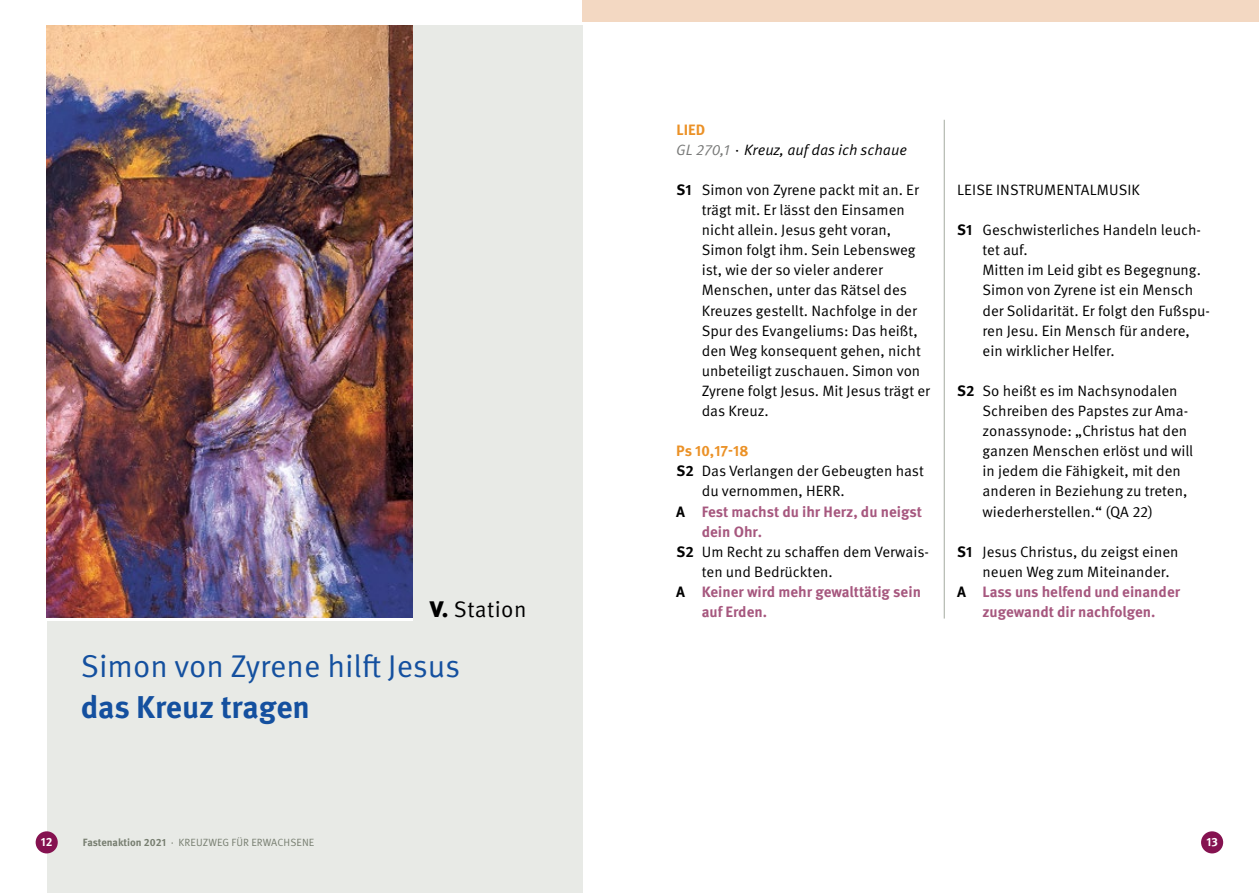
<style>
.page{position:relative;width:1259px;height:893px;background:#fff}
.page>*{position:absolute;margin:0;border:0;box-sizing:border-box;transform-origin:0 0}
.t1{font:31.5px "Meta Pro Norm";color:#14509f}
.t2{font:700 31.5px "Meta Pro";letter-spacing:-.005em;color:#14509f}
.t3{font:22.5px "Meta Pro Norm";letter-spacing:.02em;color:#000}
.t4{font:15px/20.1px "Meta Pro Norm";color:#000}
.t5{font:700 15px/20.1px "Meta Pro";color:#a6577e;text-align:center}
.t6{font:15px "Meta Pro Norm Ita";color:#000}
.t7{font:700 15px "Meta Pro";color:#eb9126}
.t8{font:700 12px "Meta Pro";color:#fff}
.t9{font:10.5px "Meta Pro Norm";letter-spacing:.01em;color:#777e70}
.s1{color:#787978}
.s2{font-family:"Meta Pro";font-weight:700}
.s3{color:#000}
.s4{font-family:"Meta Pro";font-weight:900}
</style>
<div class="page">
<div style="left:47px;top:26px;width:536px;height:867px;background:#e8eae6"></div>
<div style="left:36px;top:831px;width:22px;height:22px;background:#851250;border-radius:50%"></div>
<div style="left:1201px;top:831px;width:22px;height:22px;background:#851250;border-radius:50%"></div>
<img style="left:47px;top:26px;width:365px;height:591px">
<hr style="left:944px;top:120px;width:1px;height:499px;background:#a4aaa0">
<div style="left:583px;top:0;width:676px;height:21px;background:#f3d8c2"></div>
<p class="t7" style="left:676px;top:118px;width:31px">LIED</p>
<p class="t6" style="left:676px;top:138px;width:232px"><span class="s1">GL 270,1</span> · Kreuz, auf das ich schaue</p>
<p class="t4" style="left:702px;top:179px;width:230px;text-indent:-25px"><span class="s2">S1</span> Simon von Zyrene packt mit an. Er trägt mit. Er lässt den Einsamen nicht allein. Jesus geht voran,<br>Simon folgt ihm. Sein Lebensweg ist, wie der so vieler anderer<br>Menschen, unter das Rätsel des<br>Kreuzes gestellt. Nachfolge in der<br>Spur des Evangeliums: Das heißt, den Weg konsequent gehen, nicht unbeteiligt zuschauen. Simon von<br>Zyrene folgt Jesus. Mit Jesus trägt er das Kreuz.</p>
<p class="t7" style="left:676px;top:439px;width:74px">Ps 10,17-18</p>
<p class="t4" style="left:702px;top:460px;width:223px;text-indent:-25px"><span class="s2">S2</span> Das Verlangen der Gebeugten hast du vernommen, HERR.</p>
<p class="t5" style="left:702px;top:500px;width:222px;text-align:left;text-indent:-26px"><span class="s3">A</span> Fest machst du ihr Herz, du neigst dein Ohr.</p>
<p class="t4" style="left:702px;top:541px;width:229px;text-indent:-25px"><span class="s2">S2</span> Um Recht zu schaffen dem Verwais&shy;ten und Bedrückten.</p>
<p class="t5" style="left:676px;top:581px;width:246px"><span class="s3">A</span> Keiner wird mehr gewalttätig sein</p>
<h2 class="t3" style="left:430px;top:592px;width:98px"><span class="s4">V.</span> Station</h2>
<p class="t5" style="left:702px;top:601px;width:67px">auf Erden.</p>
<h1 class="t1" style="left:81px;top:643px;width:381px">Simon von Zyrene hilft Jesus</h1>
<h1 class="t2" style="left:81px;top:682px;width:231px">das Kreuz tragen</h1>
<p class="t4" style="left:957px;top:179px;width:184px">LEISE INSTRUMENTALMUSIK</p>
<p class="t4" style="left:982px;top:219px;width:229px;text-indent:-25px"><span class="s2">S1</span> Geschwisterliches Handeln leuch&shy;tet auf.<br>Mitten im Leid gibt es Begegnung.<br>Simon von Zyrene ist ein Mensch der Solidarität. Er folgt den Fußspu&shy;ren Jesu. Ein Mensch für andere, ein wirklicher Helfer.</p>
<p class="t4" style="left:982px;top:380px;width:212px;text-indent:-25px"><span class="s2">S2</span> So heißt es im Nachsynodalen<br>Schreiben des Papstes zur Ama&shy;zonassynode: „Christus hat den ganzen Menschen erlöst und will in jedem die Fähigkeit, mit den anderen in Beziehung zu treten, wiederherstellen.“ (QA 22)</p>
<p class="t4" style="left:982px;top:541px;width:197px;text-indent:-25px"><span class="s2">S1</span> Jesus Christus, du zeigst einen neuen Weg zum Miteinander.</p>
<p class="t5" style="left:957px;top:581px;width:225px"><span class="s3">A</span> Lass uns helfend und einander zugewandt dir nachfolgen.</p>
<p class="t8" style="left:41px;top:833px;width:13px">12</p>
<p class="t9" style="left:83px;top:834px;width:233px"><span class="s2">Fastenaktion 2021</span> · KREUZWEG FÜR ERWACHSENE</p>
<p class="t8" style="left:1206px;top:833px;width:13px">13</p>
</div>
